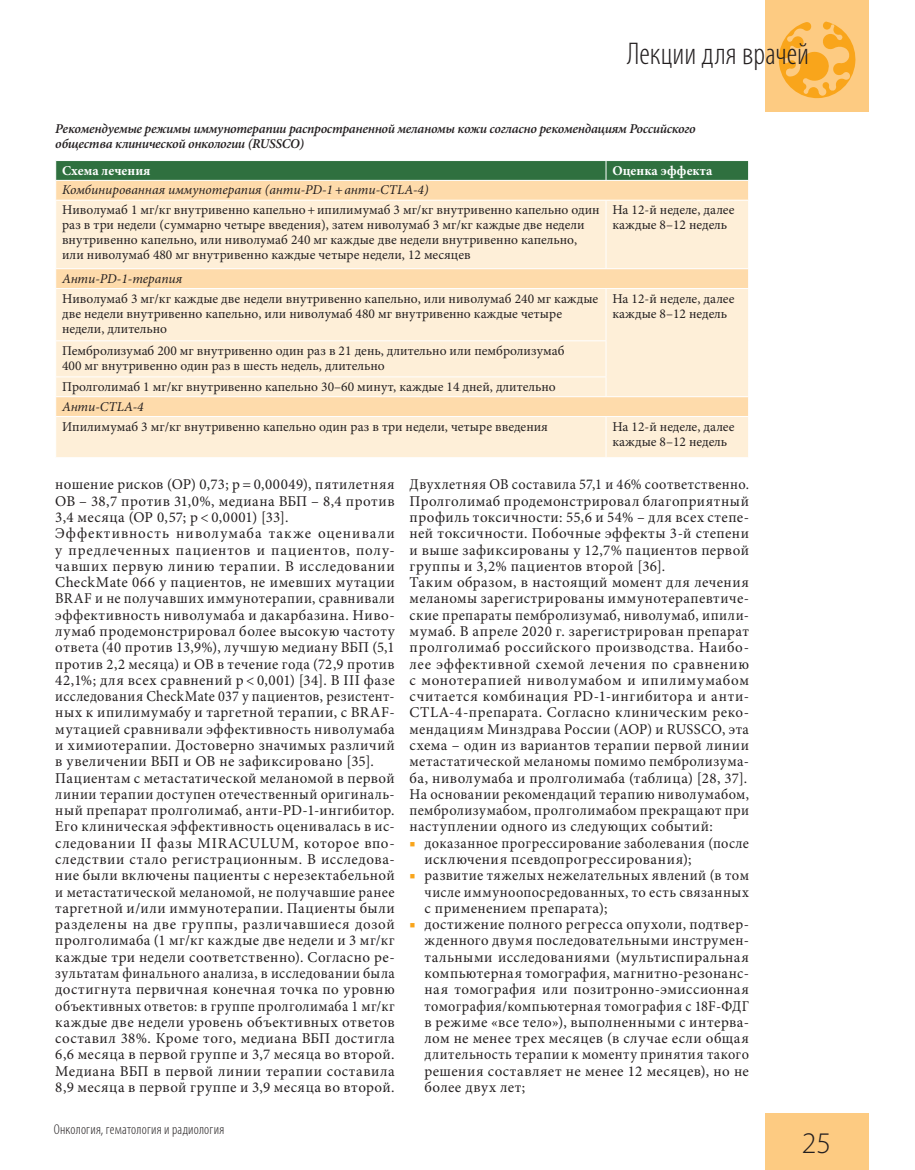
<style>
.page{position:relative;width:915px;height:1170px;background:#fff}
.page>*{position:absolute;margin:0;border:0;box-sizing:border-box;transform-origin:0 0}
.t1{font:300 condensed 31.5px "Myriad Pro";color:#231f20}
.t2{font:300 30px "Myriad Pro";color:#231f20}
.t3{font:15px/16.4px "Minion Pro";letter-spacing:.035em;color:#231f20;text-align:justify}
.t4{font:15px/16.4px "Minion Pro";letter-spacing:.035em;color:#231f20;scale:.95 1}
.t5{font:15px/16.2px "Minion Pro";letter-spacing:.035em;color:#231f20;scale:.96 1}
.t6{font:300 condensed 14.25px "Myriad Pro";letter-spacing:.015em;color:#231f20}
.t7{font:13.5px/15px "Minion Pro";color:#231f20}
.t8{font:italic 600 13.5px/15px "Minion Pro";letter-spacing:-.02em;color:#231f20}
.t9{font:italic 13.5px "Minion Pro";color:#231f20}
.t10{font:700 13.5px "Minion Pro";color:#fff}
.s1{color:#f9a51b}
</style>
<div class="page">
<div style="left:764px;top:1113px;width:103px;height:56px;background:#fdcb82"></div>
<div style="left:764px;top:0;width:103px;height:111px;background:#fdcb82"></div>
<svg style="left:778px;top:22px;width:78px;height:77px"></svg>
<svg style="left:56px;top:201px;width:692px;height:256px;background:#feecd1"></svg>
<svg style="left:55px;top:160px;width:694px;height:40px;background:#9caa7d"></svg>
<hr style="left:605px;top:200px;width:1px;height:68px;background:#fff">
<hr style="left:55px;top:268px;width:550px;height:1px;background:#fff">
<hr style="left:605px;top:268px;width:143px;height:1px;background:#fff">
<hr style="left:55px;top:288px;width:550px;height:1px;background:#fff">
<hr style="left:605px;top:288px;width:143px;height:1px;background:#fff">
<hr style="left:605px;top:289px;width:1px;height:51px;background:#fff">
<hr style="left:55px;top:340px;width:551px;height:1px;background:#fff">
<hr style="left:605px;top:341px;width:1px;height:35px;background:#fff">
<hr style="left:55px;top:376px;width:551px;height:1px;background:#fff">
<svg style="left:605px;top:377px;width:1px;height:19px"></svg>
<hr style="left:55px;top:396px;width:550px;height:1px;background:#fff">
<hr style="left:605px;top:396px;width:143px;height:1px;background:#fff">
<hr style="left:55px;top:416px;width:550px;height:1px;background:#fff">
<hr style="left:605px;top:416px;width:143px;height:1px;background:#fff">
<hr style="left:605px;top:417px;width:1px;height:40px;background:#fff">
<h1 class="t1" style="left:627px;top:35px;width:183px">Лекции для врачей</h1>
<p class="t8" style="left:55px;top:121px;width:641px">Рекомендуемые режимы иммунотерапии распространенной меланомы кожи согласно рекомендациям Российского общества клинической онкологии (RUSSCO)</p>
<p class="t10" style="left:62px;top:161px;width:90px">Схема лечения</p>
<p class="t10" style="left:612px;top:161px;width:102px">Оценка эффекта</p>
<p class="t9" style="left:62px;top:181px;width:368px">Комбинированная иммунотерапия (анти-PD-1+анти-CTLA-4)</p>
<p class="t7" style="left:62px;top:202px;width:539px">Ниволумаб 1 мг/кг внутривенно капельно+ипилимумаб 3 мг/кг внутривенно капельно один раз в три недели (суммарно четыре введения), затем ниволумаб 3 мг/кг каждые две недели внутривенно капельно, или ниволумаб 240 мг каждые две недели внутривенно капельно, или ниволумаб 480 мг внутривенно каждые четыре недели, 12 месяцев</p>
<p class="t7" style="left:612px;top:202px;width:124px">На 12-й неделе, далее каждые 8–12 недель</p>
<p class="t9" style="left:62px;top:269px;width:122px">Анти-PD-1-терапия</p>
<p class="t7" style="left:62px;top:291px;width:537px">Ниволумаб 3 мг/кг каждые две недели внутривенно капельно, или ниволумаб 240 мг каждые две недели внутривенно капельно, или ниволумаб 480 мг внутривенно каждые четыре недели, длительно</p>
<p class="t7" style="left:612px;top:291px;width:124px">На 12-й неделе, далее каждые 8–12 недель</p>
<p class="t7" style="left:62px;top:343px;width:504px">Пембролизумаб 200 мг внутривенно один раз в 21 день, длительно или пембролизумаб<br>400 мг внутривенно один раз в шесть недель, длительно</p>
<p class="t7" style="left:62px;top:379px;width:495px">Пролголимаб 1 мг/кг внутривенно капельно 30–60 минут, каждые 14 дней, длительно</p>
<p class="t9" style="left:62px;top:397px;width:83px">Анти-CTLA-4</p>
<p class="t7" style="left:62px;top:419px;width:487px">Ипилимумаб 3 мг/кг внутривенно капельно один раз в три недели, четыре введения</p>
<p class="t7" style="left:612px;top:419px;width:124px">На 12-й неделе, далее каждые 8–12 недель</p>
<p class="t3" style="left:55px;top:476px;width:341px;text-align:left">ношение рисков (ОР) 0,73; p = 0,00049), пятилетняя ОВ – 38,7 против 31,0%, медиана ВБП – 8,4 против 3,4 месяца (ОР 0,57; p &lt; 0,0001) [33].<br>Эффективность ниволумаба также оценивали у предлеченных пациентов и пациентов, полу&shy;чавших первую линию терапии. В исследовании CheckMate 066 у пациентов, не имевших мутации BRAF и не получавших иммунотерапии, сравнивали эффективность ниволумаба и дакарбазина. Ниво&shy;лумаб продемонстрировал более высокую частоту ответа (40 против 13,9%), лучшую медиану ВБП (5,1 против 2,2 месяца) и ОВ в течение года (72,9 против 42,1%; для всех сравнений p &lt; 0,001) [34]. В III фазе исследования CheckMate 037 у пациентов, резистент&shy;ных к ипилимумабу и таргетной терапии, с BRAF&shy;мутацией сравнивали эффективность ниволумаба и химиотерапии. Достоверно значимых различий в увеличении ВБП и ОВ не зафиксировано [35].<br>Пациентам с метастатической меланомой в первой линии терапии доступен отечественный оригиналь&shy;ный препарат пролголимаб, анти-PD-1-ингибитор.<br>Его клиническая эффективность оценивалась в ис&shy;следовании II фазы MIRACULUM, которое впо&shy;следствии стало регистрационным. В исследова&shy;ние были включены пациенты с нерезектабельной и метастатической меланомой, не получавшие ранее таргетной и/или иммунотерапии. Пациенты были разделены на две группы, различавшиеся дозой пролголимаба (1 мг/кг каждые две недели и 3 мг/кг каждые три недели соответственно). Согласно ре&shy;зультатам финального анализа, в исследовании была достигнута первичная конечная точка по уровню объективных ответов: в группе пролголимаба 1 мг/кг каждые две недели уровень объективных ответов составил 38%. Кроме того, медиана ВБП достигла 6,6 месяца в первой группе и 3,7 месяца во второй.<br>Медиана ВБП в первой линии терапии составила 8,9 месяца в первой группе и 3,9 месяца во второй.</p>
<p class="t4" style="left:409px;top:476px;width:358px">Двухлетняя ОВ составила 57,1 и 46% соответственно.<br>Пролголимаб продемонстрировал благоприятный профиль токсичности: 55,6 и 54% – для всех степе&shy;ней токсичности. Побочные эффекты 3-й степени и выше зафиксированы у 12,7% пациентов первой группы и 3,2% пациентов второй [36].<br>Таким образом, в настоящий момент для лечения меланомы зарегистрированы иммунотерапевтиче&shy;ские препараты пембролизумаб, ниволумаб, ипили&shy;мумаб. В апреле 2020 г. зарегистрирован препарат пролголимаб российского производства. Наибо&shy;лее эффективной схемой лечения по сравнению с монотерапией ниволумабом и ипилимумабом считается комбинация PD-1-ингибитора и анти-CTLA-4-препарата. Согласно клиническим реко&shy;мендациям Минздрава России (АОР) и RUSSCO, эта схема – один из вариантов терапии первой линии метастатической меланомы помимо пембролизума&shy;ба, ниволумаба и пролголимаба (таблица) [28, 37].<br>На основании рекомендаций терапию ниволумабом, пембролизумабом, пролголимабом прекращают при наступлении одного из следующих событий:</p>
<p class="t5" style="left:424px;top:834px;width:339px;text-indent:-15px"><span class="s1">■</span> доказанное прогрессирование заболевания (после исключения псевдопрогрессирования);</p>
<p class="t3" style="left:424px;top:867px;width:326px;text-indent:-15px"><span class="s1">■</span> развитие тяжелых нежелательных явлений (в том числе иммуноопосредованных, то есть связанных с применением препарата);</p>
<p class="t3" style="left:424px;top:916px;width:326px;text-indent:-15px"><span class="s1">■</span> достижение полного регресса опухоли, подтвер&shy;жденного двумя последовательными инструмен&shy;тальными исследованиями (мультиспиральная компьютерная томография, магнитно-резонанс&shy;ная томография или позитронно-эмиссионная томография/компьютерная томография с 18F‐ФДГ в режиме «все тело»), выполненными с интерва&shy;лом не менее трех месяцев (в случае если общая длительность терапии к моменту принятия такого решения составляет не менее 12 месяцев), но не более двух лет;</p>
<p class="t6" style="left:54px;top:1120px;width:172px">Онкология, гематология и радиология</p>
<h2 class="t2" style="left:801px;top:1125px;width:31px">25</h2>
</div>
